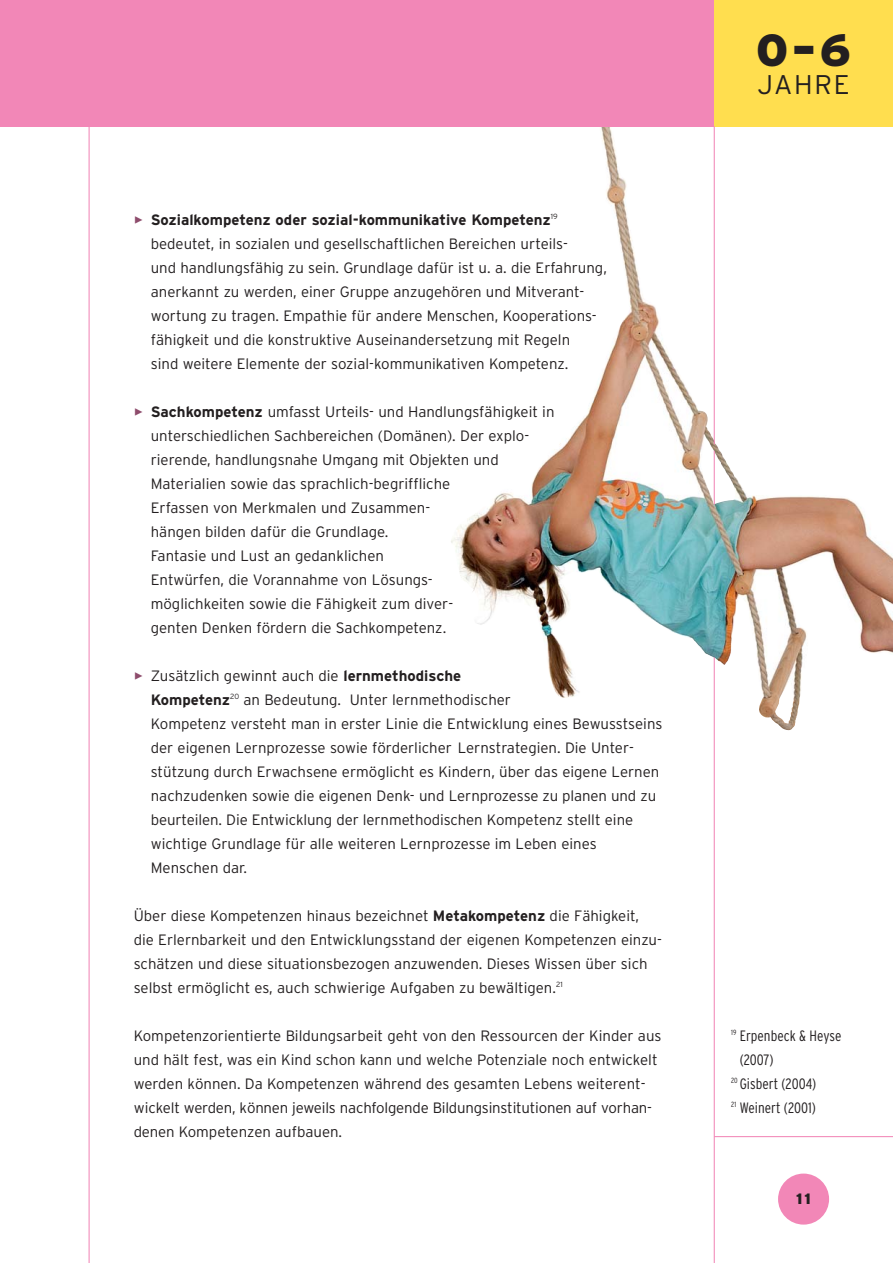
<style>
.page{position:relative;width:893px;height:1263px;background:#fff}
.page>*{position:absolute;margin:0;border:0;box-sizing:border-box;transform-origin:0 0}
.t1{font:900 45px "Interstate";color:#231f20}
.t2{font:300 27px "Interstate";letter-spacing:.065em;color:#231f20}
.t3{font:300 15px/24px "Interstate";color:#231f20}
.t4{font:300 condensed 15px "Interstate";color:#231f20}
.t5{font:900 15px "Interstate";color:#231f20}
.s1{color:#8e4c6c}
.s2{font-weight:700}
</style>
<div class="page">
<img style="left:451px;top:128px;width:436px;height:603px">
<hr style="left:89px;top:126px;width:1px;height:1137px;background:#f287b7">
<hr style="left:714px;top:1136px;width:179px;height:1px;background:#f287b7">
<div style="left:778px;top:1174px;width:51px;height:51px;background:#f287b7;border-radius:50%"></div>
<div style="left:0;top:0;width:893px;height:126px;background:#f287b7"></div>
<div style="left:714px;top:0;width:179px;height:126px;background:#ffde4f"></div>
<hr style="left:714px;top:126px;width:1px;height:318px;background:#f287b7">
<hr style="left:714px;top:451px;width:1px;height:53px;background:#f287b7">
<hr style="left:714px;top:658px;width:1px;height:605px;background:#f287b7">
<p class="t3" style="left:151px;top:209px;width:458px;text-indent:-17px"><span class="s1">✓</span> <span class="s2">Sozialkompetenz oder sozial-kommunikative Kompetenz</span><sup>19 </sup>bedeutet, in sozialen und gesellschaftlichen Bereichen urteils-<br>und handlungsfähig zu sein. Grundlage dafür ist u. a. die Erfahrung, anerkannt zu werden, einer Gruppe anzugehören und Mitverant&shy;wortung zu tragen. Empathie für andere Menschen, Kooperations&shy;fähigkeit und die konstruktive Auseinandersetzung mit Regeln<br>sind weitere Elemente der sozial-kommunikativen Kompetenz.</p>
<p class="t3" style="left:151px;top:401px;width:405px;text-indent:-17px"><span class="s1">✓</span> <span class="s2">Sachkompetenz</span> umfasst Urteils- und Handlungsfähigkeit in unterschiedlichen Sachbereichen (Domänen). Der explo&shy;rierende, handlungsnahe Umgang mit Objekten und Materialien sowie das sprachlich-begriffliche<br>Erfassen von Merkmalen und Zusammen-<br>hängen bilden dafür die Grundlage.<br>Fantasie und Lust an gedanklichen<br>Entwürfen, die Vorannahme von Lösungs-<br>möglichkeiten sowie die Fähigkeit zum diver-<br>genten Denken fördern die Sachkompetenz.</p>
<p class="t3" style="left:151px;top:665px;width:513px;text-indent:-17px"><span class="s1">✓</span> Zusätzlich gewinnt auch die <span class="s2">lernmethodische<br>Kompetenz</span><sup>20</sup> an Bedeutung. Unter lernmethodischer<br>Kompetenz versteht man in erster Linie die Entwicklung eines Bewusstseins der eigenen Lernprozesse sowie förderlicher Lernstrategien. Die Unter&shy;stützung durch Erwachsene ermöglicht es Kindern, über das eigene Lernen nachzudenken sowie die eigenen Denk- und Lernprozesse zu planen und zu beurteilen. Die Entwicklung der lernmethodischen Kompetenz stellt eine wichtige Grundlage für alle weiteren Lernprozesse im Leben eines Menschen dar.</p>
<p class="t3" style="left:134px;top:905px;width:530px">Über diese Kompetenzen hinaus bezeichnet <span class="s2">Metakompetenz</span> die Fähigkeit, die Erlernbarkeit und den Entwicklungsstand der eigenen Kompetenzen einzu&shy;schätzen und diese situationsbezogen anzuwenden. Dieses Wissen über sich selbst ermöglicht es, auch schwierige Aufgaben zu bewältigen.<sup>21</sup></p>
<p class="t3" style="left:134px;top:1025px;width:529px">Kompetenzorientierte Bildungsarbeit geht von den Ressourcen der Kinder aus und hält fest, was ein Kind schon kann und welche Potenziale noch entwickelt werden können. Da Kompetenzen während des gesamten Lebens weiterent&shy;wickelt werden, können jeweils nachfolgende Bildungsinstitutionen auf vorhan&shy;denen Kompetenzen aufbauen.</p>
<h1 class="t1" style="left:756px;top:33px;width:96px">0–6</h1>
<h2 class="t2" style="left:757px;top:75px;width:94px">JAHRE</h2>
<p class="t4" style="left:731px;top:1030px;width:112px"><sup>19</sup> Erpenbeck &amp; Heyse</p>
<p class="t4" style="left:740px;top:1054px;width:35px">(2007)</p>
<p class="t4" style="left:731px;top:1078px;width:87px"><sup>20</sup> Gisbert (2004)</p>
<p class="t4" style="left:731px;top:1102px;width:86px"><sup>21</sup> Weinert (2001)</p>
<p class="t5" style="left:796px;top:1193px;width:16px">11</p>
</div>
